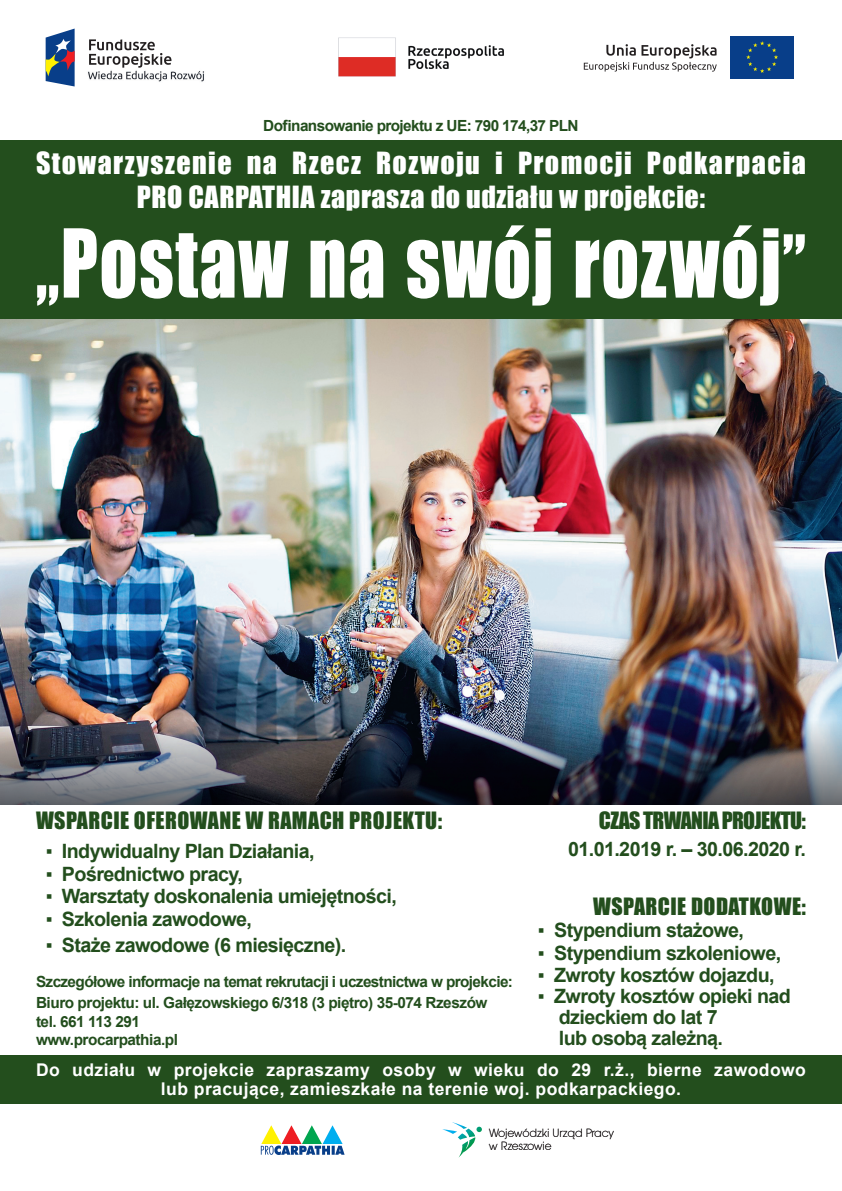
<style>
.page{position:relative;width:842px;height:1191px;background:#fff}
.page>*{position:absolute;margin:0;border:0;box-sizing:border-box;transform-origin:0 0}
.t1{font:87.7px "Impact";letter-spacing:.02em;color:#fff;scale:.85 1}
.t2{font:28px/33.7px "Impact";letter-spacing:.05em;color:#fff;text-align:center}
.t3{font:21.9px "Impact";letter-spacing:.02em;color:#234e1d}
.t4{font:21.9px "Impact";letter-spacing:-.03em;color:#234e1d}
.t5{font:700 19.7px/20.8px "Arial";letter-spacing:-.03em;color:#234e1d}
.t6{font:700 17.5px/19.7px "Arial";letter-spacing:.025em;color:#fff;text-align:center}
.t7{font:700 15.3px/21.5px "Arial";letter-spacing:-.04em;color:#234e1d}
.t8{font:10.8px/12.9px "EFN Straight New";color:#231f20}
.s1{font-size:80.1px}
.s2{font-weight:400}
</style>
<div class="page">
<div style="left:0;top:1055px;width:842px;height:48px;background:#234e1d"></div>
<div style="left:0;top:141px;width:842px;height:188px;background:#234e1d"></div>
<div style="left:730px;top:36px;width:64px;height:42px;background:#083e89"></div>
<svg style="left:746px;top:41px;width:32px;height:32px"></svg>
<svg style="left:584px;top:44px;width:133px;height:28px"></svg>
<img style="left:338px;top:37px;width:166px;height:40px">
<svg style="left:46px;top:29px;width:29px;height:57px;background:#52678b"></svg>
<svg style="left:89px;top:39px;width:83px;height:29px"></svg>
<img style="left:88px;top:70px;width:116px;height:12px">
<img style="left:0;top:319px;width:842px;height:401px">
<img style="left:0;top:720px;width:842px;height:84px">
<svg style="left:261px;top:1125px;width:84px;height:30px"></svg>
<svg style="left:442px;top:1122px;width:40px;height:35px"></svg>
<svg style="left:489px;top:1128px;width:125px;height:22px"></svg>
<p class="t7" style="left:263px;top:115px;width:317px">Dofinansowanie projektu z UE: 790 174,37 PLN</p>
<h2 class="t2" style="left:36px;top:146px;width:771px">Stowarzyszenie na Rzecz Rozwoju i Promocji Podkarpacia<br>PRO CARPATHIA zaprasza do udziału w projekcie:</h2>
<h1 class="t1" style="left:36px;top:195px;width:907px"><span class="s1">„</span>Postaw na swój rozwój<span class="s1">”</span></h1>
<p class="t3" style="left:36px;top:804px;width:408px">WSPARCIE OFEROWANE W RAMACH PROJEKTU:</p>
<p class="t5" style="left:46px;top:841px;width:270px"><span class="s2">▪</span> Indywidualny Plan Działania,</p>
<p class="t5" style="left:46px;top:864px;width:199px"><span class="s2">▪</span> Pośrednictwo pracy,</p>
<p class="t5" style="left:46px;top:886px;width:353px"><span class="s2">▪</span> Warsztaty doskonalenia umiejętności,</p>
<p class="t5" style="left:46px;top:908px;width:208px"><span class="s2">▪</span> Szkolenia zawodowe,</p>
<p class="t5" style="left:46px;top:935px;width:302px"><span class="s2">▪</span> Staże zawodowe (6 miesięczne).</p>
<p class="t7" style="left:36px;top:971px;width:478px">Szczegółowe informacje na temat rekrutacji i uczestnictwa w projekcie:<br>Biuro projektu: ul. Gałęzowskiego 6/318 (3 piętro) 35-074 Rzeszów</p>
<p class="t7" style="left:36px;top:1012px;width:144px;line-height:18.4px">tel. 661 113 291 www.procarpathia.pl</p>
<p class="t4" style="left:599px;top:804px;width:209px">CZAS TRWANIA PROJEKTU:</p>
<p class="t5" style="left:568px;top:839px;width:239px">01.01.2019 r. – 30.06.2020 r.</p>
<p class="t3" style="left:593px;top:889px;width:214px">WSPARCIE DODATKOWE:</p>
<p class="t5" style="left:538px;top:920px;width:208px"><span class="s2">▪</span> Stypendium stażowe,</p>
<p class="t5" style="left:538px;top:943px;width:245px"><span class="s2">▪</span> Stypendium szkoleniowe,</p>
<p class="t5" style="left:538px;top:965px;width:238px"><span class="s2">▪</span> Zwroty kosztów dojazdu,</p>
<p class="t5" style="left:559px;top:986px;width:234px;text-indent:-21px"><span class="s2">▪</span> Zwroty kosztów opieki nad dzieckiem do lat 7<br>lub osobą zależną.</p>
<p class="t6" style="left:36px;top:1060px;width:771px">Do udziału w projekcie zapraszamy osoby w wieku do 29 r.ż., bierne zawodowo lub pracujące, zamieszkałe na terenie woj. podkarpackiego.</p>
<p class="t8" style="left:489px;top:1126px;width:126px">Wojewódzki Urząd Pracy w Rzeszowie</p>
</div>
